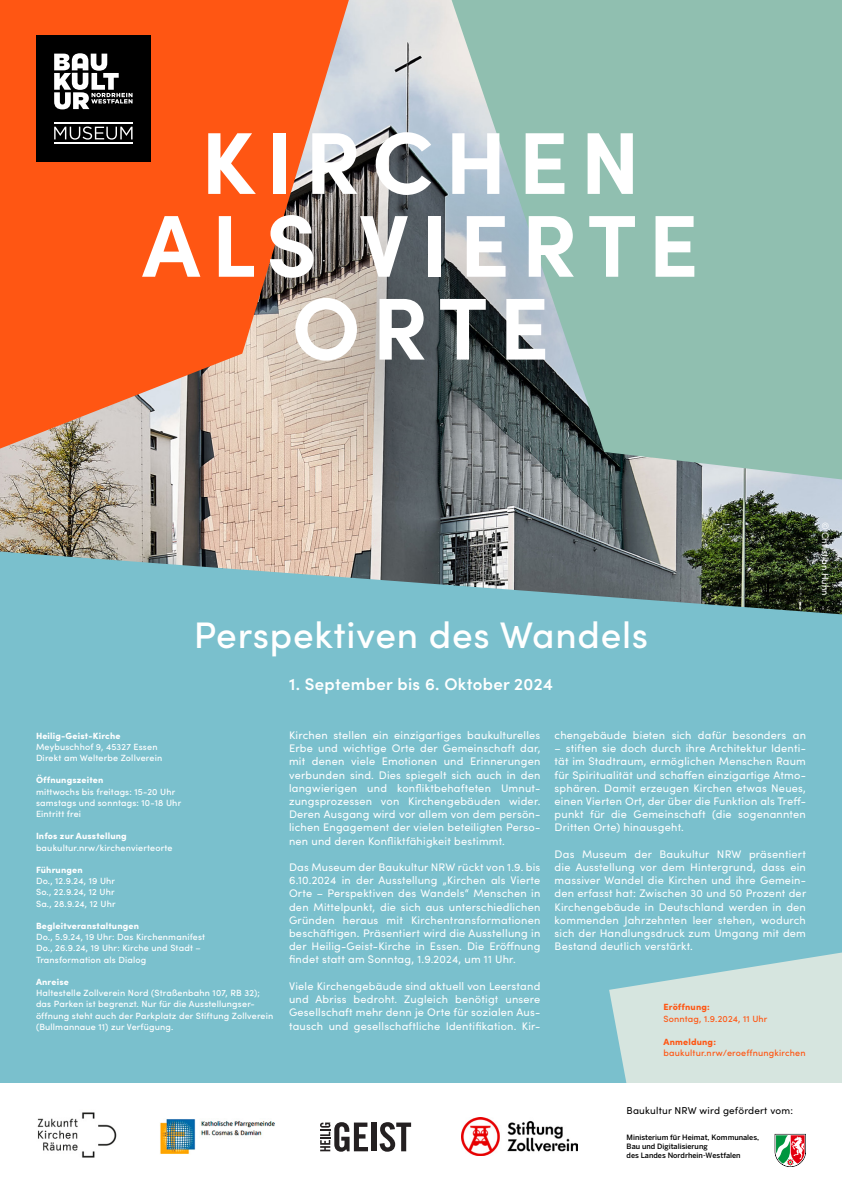
<style>
.page{position:relative;width:842px;height:1191px;background:#fff}
.page>*{position:absolute;margin:0;border:0;box-sizing:border-box;transform-origin:0 0}
.t1{font:700 88px/82.8px "Sofia Pro";letter-spacing:.13em;color:#fff;text-align:center}
.t2{font:500 37px "Sofia Pro";letter-spacing:.02em;color:#fff}
.t3{font:600 16.8px "Sofia Pro";letter-spacing:.02em;color:#fff}
.t4{font:11px/13.2px "Sofia Pro";letter-spacing:.02em;color:#fff;text-align:justify}
.t5{font:10px "Sofia Pro";letter-spacing:.02em;color:#000}
.t6{font:9.4px "Sofia Pro";color:#fff}
.t7{font:500 9px/11.2px "Sofia Pro";letter-spacing:.02em;color:#fff}
.t8{font:900 9px "Sofia Pro";letter-spacing:.02em;color:#fff}
.t9{font:500 9px "Sofia Pro";letter-spacing:.02em;color:#ff5613}
.t10{font:900 9px "Sofia Pro";letter-spacing:.02em;color:#ff5613}
.t11{font:500 7.3px/8.8px "Benton Sans";color:#000}
</style>
<div class="page">
<img style="left:0;top:0;width:842px;height:551px">
<div style="left:0;top:551px;width:842px;height:532px;background:#7ac0cd"></div>
<svg style="left:609px;top:952px;width:233px;height:131px;background:#c6dedb"></svg>
<svg style="left:0;top:0;width:349px;height:448px;background:#ea6e3c"></svg>
<svg style="left:452px;top:0;width:390px;height:479px;background:#8cb3a9"></svg>
<div style="left:36px;top:35px;width:115px;height:127px;background:#000"></div>
<svg style="left:54px;top:53px;width:79px;height:56px"></svg>
<hr style="left:54px;top:122px;width:79px;height:2px;background:#fff">
<hr style="left:54px;top:142px;width:79px;height:1px;background:#fff">
<svg style="left:54px;top:126px;width:79px;height:14px"></svg>
<svg style="left:320px;top:1122px;width:48px;height:29px"></svg>
<div style="left:372px;top:1122px;width:5px;height:29px;background:#242021"></div>
<svg style="left:380px;top:1122px;width:31px;height:29px"></svg>
<img style="left:160px;top:1119px;width:115px;height:35px">
<img style="left:37px;top:1112px;width:80px;height:46px">
<svg style="left:775px;top:1134px;width:31px;height:32px"></svg>
<img style="left:462px;top:1117px;width:115px;height:38px">
<h1 class="t1" style="left:142px;top:115px;width:558px">KIRCHEN<br>ALS VIERTE<br>ORTE</h1>
<h2 class="t2" style="left:194px;top:607px;width:456px">Perspektiven des Wandels</h2>
<h3 class="t3" style="left:289px;top:671px;width:265px">1. September bis 6. Oktober 2024</h3>
<p class="t8" style="left:36px;top:728px;width:86px">Heilig-Geist-Kirche</p>
<p class="t7" style="left:36px;top:740px;width:128px">Meybuschhof 9, 45327 Essen<br>Direkt am Welterbe Zollverein</p>
<p class="t8" style="left:36px;top:773px;width:69px">Öffnungszeiten</p>
<p class="t7" style="left:36px;top:785px;width:147px">mittwochs bis freitags: 15-20 Uhr samstags und sonntags: 10-18 Uhr<br>Eintritt frei</p>
<p class="t8" style="left:36px;top:829px;width:92px">Infos zur Ausstellung</p>
<p class="t7" style="left:36px;top:841px;width:138px">baukultur.nrw/kirchenvierteorte</p>
<p class="t8" style="left:36px;top:862px;width:48px">Führungen</p>
<p class="t7" style="left:36px;top:875px;width:81px;text-align:justify">Do., 12.9.24, 19 Uhr So., 22.9.24, 12 Uhr Sa., 28.9.24, 12 Uhr</p>
<p class="t8" style="left:36px;top:918px;width:105px">Begleitveranstaltungen</p>
<p class="t7" style="left:36px;top:931px;width:171px">Do., 5.9.24, 19 Uhr: Das Kirchenmanifest<br>Do., 26.9.24, 19 Uhr: Kirche und Stadt –<br>Transformation als Dialog</p>
<p class="t8" style="left:36px;top:974px;width:34px">Anreise</p>
<p class="t7" style="left:36px;top:987px;width:239px">Haltestelle Zollverein Nord (Straßenbahn 107, RB 32); das Parken ist begrenzt. Nur für die Ausstellungser&shy;öffnung steht auch der Parkplatz der Stiftung Zollverein (Bullmannaue 11) zur Verfügung.</p>
<p class="t4" style="left:289px;top:728px;width:253px">Kirchen stellen ein einzigartiges baukulturelles Erbe und wichtige Orte der Gemeinschaft dar, mit denen viele Emotionen und Erinnerungen verbunden sind. Dies spiegelt sich auch in den langwierigen und konfliktbehafteten Umnut&shy;zungsprozessen von Kirchengebäuden wider.<br>Deren Ausgang wird vor allem von dem persön&shy;lichen Engagement der vielen beteiligten Perso&shy;nen und deren Konfliktfähigkeit bestimmt.</p>
<p class="t4" style="left:289px;top:860px;width:253px">Das Museum der Baukultur NRW rückt von 1.9. bis 6.10.2024 in der Ausstellung „Kirchen als Vierte Orte – Perspektiven des Wandels“ Menschen in den Mittelpunkt, die sich aus unterschiedlichen Gründen heraus mit Kirchentransformationen beschäftigen. Präsentiert wird die Ausstellung in der Heilig-Geist-Kirche in Essen. Die Eröffnung findet statt am Sonntag, 1.9.2024, um 11 Uhr.</p>
<p class="t4" style="left:289px;top:978px;width:253px">Viele Kirchengebäude sind aktuell von Leerstand und Abriss bedroht. Zugleich benötigt unsere Gesellschaft mehr denn je Orte für sozialen Aus&shy;tausch und gesellschaftliche Identifikation. Kir-</p>
<p class="t4" style="left:555px;top:728px;width:253px">chengebäude bieten sich dafür besonders an</p>
<p class="t4" style="left:555px;top:741px;width:253px">– stiften sie doch durch ihre Architektur Identi&shy;tät im Stadtraum, ermöglichen Menschen Raum für Spiritualität und schaffen einzigartige Atmo&shy;sphären. Damit erzeugen Kirchen etwas Neues, einen Vierten Ort, der über die Funktion als Treff&shy;punkt für die Gemeinschaft (die sogenannten Dritten Orte) hinausgeht.</p>
<p class="t4" style="left:555px;top:846px;width:253px">Das Museum der Baukultur NRW präsentiert die Ausstellung vor dem Hintergrund, dass ein massiver Wandel die Kirchen und ihre Gemein&shy;den erfasst hat: Zwischen 30 und 50 Prozent der Kirchengebäude in Deutschland werden in den kommenden Jahrzehnten leer stehen, wodurch sich der Handlungsdruck zum Umgang mit dem Bestand deutlich verstärkt.</p>
<p class="t10" style="left:663px;top:1000px;width:48px">Eröffnung:</p>
<p class="t9" style="left:663px;top:1011px;width:105px">Sonntag, 1.9.2024, 11 Uhr</p>
<p class="t10" style="left:663px;top:1034px;width:54px">Anmeldung:</p>
<p class="t9" style="left:663px;top:1046px;width:144px">baukultur.nrw/eroeffnungkirchen</p>
<p class="t6" style="left:832px;top:522px;width:75px;rotate:90deg">© Christian Huhn</p>
<p class="t5" style="left:626px;top:1102px;width:168px">Baukultur NRW wird gefördert vom:</p>
<p class="t11" style="left:626px;top:1133px;width:134px">Ministerium für Heimat, Kommunales,<br>Bau und Digitalisierung<br>des Landes Nordrhein-Westfalen</p>
</div>
